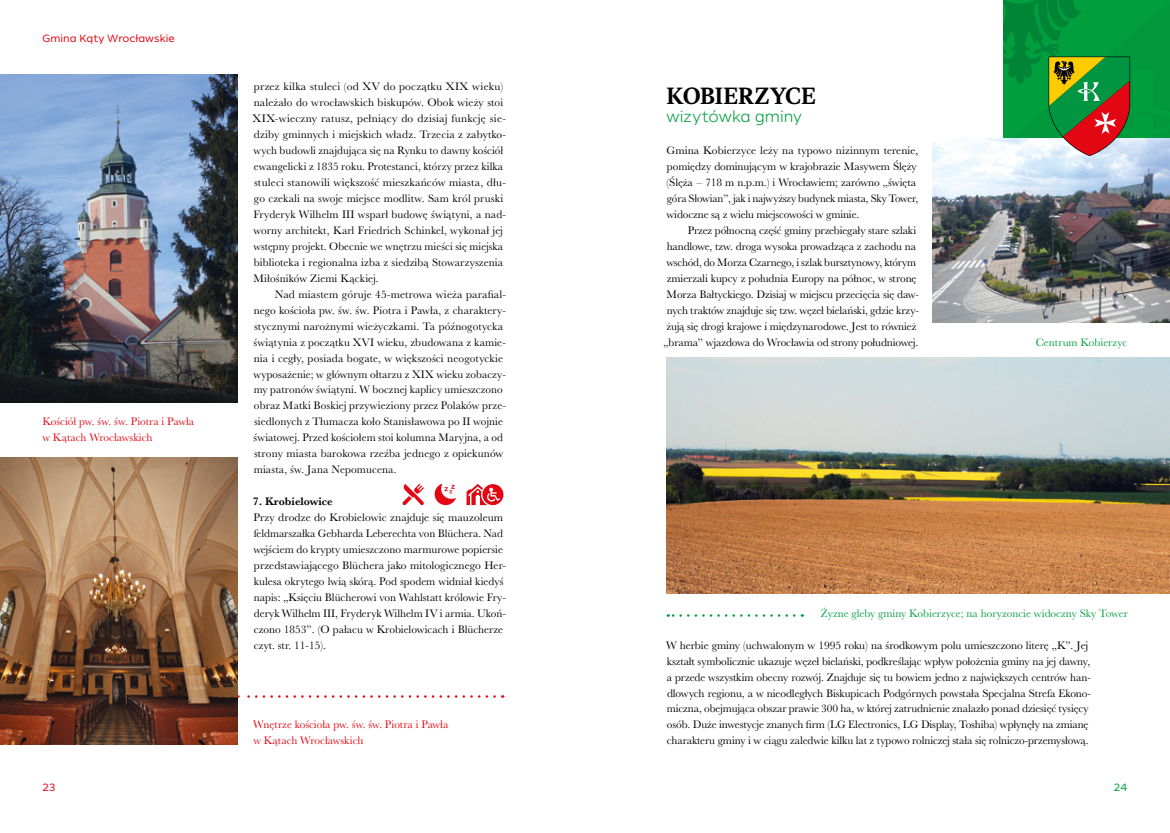
<style>
.page{position:relative;width:1170px;height:833px;background:#fff}
.page>*{position:absolute;margin:0;border:0;box-sizing:border-box;transform-origin:0 0}
.t1{font:700 21.25px "TT Jenevers";letter-spacing:-.01em;color:#000}
.t2{font:15px "Helios Antique";color:#009e3d}
.t3{font:11.25px/16px "Baskerville URW";color:#000}
.t4{font:11.25px/16px "Baskerville URW";color:#e30613}
.t5{font:11.25px "Baskerville URW";color:#009e3d}
.t6{font:700 11.25px "Baskerville URW";color:#000}
.t7{font:500 10px "Helios Antique";color:#e30613}
.t8{font:500 10px "Helios Antique";color:#009e3d}
</style>
<div class="page">
<img style="left:1003px;top:0;width:166px;height:138px">
<svg style="left:402px;top:484px;width:22px;height:21px"></svg>
<svg style="left:466px;top:484px;width:37px;height:21px"></svg>
<svg style="left:434px;top:484px;width:22px;height:22px"></svg>
<img style="left:0;top:74px;width:237px;height:328px">
<img style="left:932px;top:138px;width:237px;height:184px">
<img style="left:666px;top:357px;width:503px;height:237px">
<svg style="left:237px;top:695px;width:257px;height:3px"></svg>
<img style="left:0;top:457px;width:237px;height:287px">
<svg style="left:667px;top:614px;width:127px;height:3px"></svg>
<svg style="left:1048px;top:57px;width:81px;height:99px;background:#827d44"></svg>
<p class="t7" style="left:43px;top:32px;width:134px">Gmina Kąty Wrocławskie</p>
<p class="t4" style="left:42px;top:413px;width:153px">Kościół pw. św. św. Piotra i Pawła w Kątach Wrocławskich</p>
<p class="t7" style="left:43px;top:781px;width:14px">23</p>
<p class="t3" style="left:252px;top:78px;width:255px">przez kilka stuleci (od XV do początku XIX wieku) należało do wrocławskich biskupów. Obok wieży stoi XIX-wieczny ratusz, pełniący do dzisiaj funkcję sie&shy;dziby gminnych i miejskich władz. Trzecia z zabytko&shy;wych budowli znajdująca się na Rynku to dawny kościół ewangelicki z 1835 roku. Protestanci, którzy przez kilka stuleci stanowili większość mieszkańców miasta, dłu&shy;go czekali na swoje miejsce modlitw. Sam król pruski Fryderyk Wilhelm III wsparł budowę świątyni, a nad&shy;worny architekt, Karl Friedrich Schinkel, wykonał jej wstępny projekt. Obecnie we wnętrzu mieści się miejska biblioteka i regionalna izba z siedzibą Stowarzyszenia Miłośników Ziemi Kąckiej.</p>
<p class="t3" style="left:253px;top:286px;width:254px;text-indent:21px">Nad miastem góruje 45-metrowa wieża parafial&shy;nego kościoła pw. św. św. Piotra i Pawła, z charaktery&shy;stycznymi narożnymi wieżyczkami. Ta późnogotycka świątynia z początku XVI wieku, zbudowana z kamie&shy;nia i cegły, posiada bogate, w większości neogotyckie wyposażenie; w głównym ołtarzu z XIX wieku zobaczy&shy;my patronów świątyni. W bocznej kaplicy umieszczono obraz Matki Boskiej przywieziony przez Polaków prze&shy;siedlonych z Tłumacza koło Stanisławowa po II wojnie światowej. Przed kościołem stoi kolumna Maryjna, a od strony miasta barokowa rzeźba jednego z opiekunów miasta, św. Jana Nepomucena.</p>
<p class="t6" style="left:253px;top:493px;width:81px">7. Krobielowice</p>
<p class="t3" style="left:253px;top:509px;width:254px">Przy drodze do Krobielowic znajduje się mauzoleum feldmarszałka Gebharda Leberechta von Blüchera. Nad wejściem do krypty umieszczono marmurowe popiersie przedstawiającego Blüchera jako mitologicznego Her&shy;kulesa okrytego lwią skórą. Pod spodem widniał kiedyś napis: „Księciu Blücherowi von Wahlstatt królowie Fry&shy;deryk Wilhelm III, Fryderyk Wilhelm IV i armia. Ukoń&shy;czono 1853”. (O pałacu w Krobielowicach i Blücherze czyt. str. 11-15).</p>
<p class="t4" style="left:253px;top:716px;width:197px">Wnętrze kościoła pw. św. św. Piotra i Pawła w Kątach Wrocławskich</p>
<h1 class="t1" style="left:666px;top:82px;width:151px">KOBIERZYCE</h1>
<h2 class="t2" style="left:666px;top:108px;width:137px">wizytówka gminy</h2>
<p class="t3" style="left:666px;top:142px;width:253px">Gmina Kobierzyce leży na typowo nizinnym terenie, pomiędzy dominującym w krajobrazie Masywem Ślęży (Ślęża – 718 m n.p.m.) i Wrocławiem; zarówno „święta góra Słowian”, jak i najwyższy budynek miasta, Sky Tower, widoczne są z wielu miejscowości w gminie.</p>
<p class="t3" style="left:663px;top:222px;width:257px;text-indent:24px">Przez północną część gminy przebiegały stare szlaki handlowe, tzw. droga wysoka prowadząca z zachodu na wschód, do Morza Czarnego, i szlak bursztynowy, którym zmierzali kupcy z południa Europy na północ, w stronę Morza Bałtyckiego. Dzisiaj w miejscu przecięcia się daw&shy;nych traktów znajduje się tzw. węzeł bielański, gdzie krzy&shy;żują się drogi krajowe i międzynarodowe. Jest to również „brama” wjazdowa do Wrocławia od strony południowej.</p>
<p class="t5" style="left:1035px;top:334px;width:93px">Centrum Kobierzyc</p>
<p class="t5" style="left:820px;top:605px;width:308px">Żyzne gleby gminy Kobierzyce; na horyzoncie widoczny Sky Tower</p>
<p class="t3" style="left:666px;top:636px;width:426px">W herbie gminy (uchwalonym w 1995 roku) na środkowym polu umieszczono literę „K”. Jej kształt symbolicznie ukazuje węzeł bielański, podkreślając wpływ położenia gminy na jej dawny, a przede wszystkim obecny rozwój. Znajduje się tu bowiem jedno z największych centrów han&shy;dlowych regionu, a w nieodległych Biskupicach Podgórnych powstała Specjalna Strefa Ekono&shy;miczna, obejmująca obszar prawie 300 ha, w której zatrudnienie znalazło ponad dziesięć tysięcy osób. Duże inwestycje znanych firm (LG Electronics, LG Display, Toshiba) wpłynęły na zmianę charakteru gminy i w ciągu zaledwie kilku lat z typowo rolniczej stała się rolniczo-przemysłową.</p>
<p class="t8" style="left:1113px;top:781px;width:15px">24</p>
</div>
